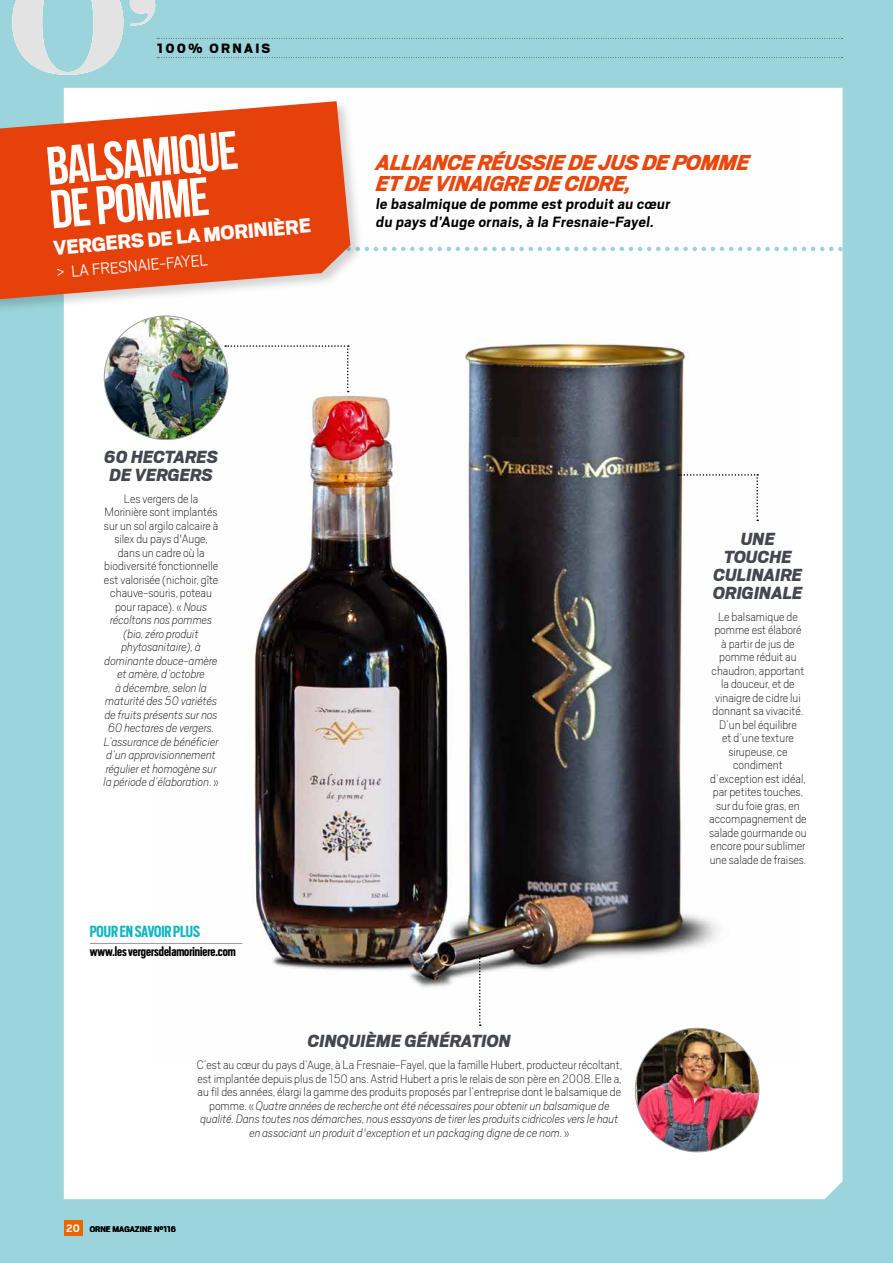
<style>
.page{position:relative;width:893px;height:1263px;background:#9bd4db}
.page>*{position:absolute;margin:0;border:0;box-sizing:border-box;transform-origin:0 0}
.t1{font:700 54px/43.5px "Bebas Neue";color:#fff}
.t2{font:italic 900 24px/21px "Scout";color:#e8470e}
.t3{font:900 22.5px "Scout";color:#fff}
.t4{font:italic 900 19.5px/18px "Scout";color:#45474f}
.t5{font:300 18px "Scout";color:#fff}
.t6{font:700 18px "Scout Cond";color:#12b5c1}
.t7{font:700 16.5px/18px "Scout";color:#000}
.t8{font:700 15px "Scout Cond";color:#000}
.t9{font:900 15px "Scout";letter-spacing:.15em;color:#000}
.t10{font:100 13.5px/13.5px "Scout";color:#000;text-align:center}
.t11{font:italic 100 13.5px/13.5px "Scout";color:#000;text-align:center}
.t12{font:700 12px "Scout";color:#fff}
.t13{font:700 9px "Scout";color:#000}
.s1{font-style:normal}
.s2{font-style:italic}
</style>
<div class="page">
<div style="left:64px;top:88px;width:778px;height:1111px;background:#fff"></div>
<img style="left:153px;top:97px;width:645px;height:963px">
<svg style="left:364px;top:247px;width:479px;height:4px"></svg>
<div style="left:0;top:100px;width:364px;height:217px;background:#000;opacity:.17"></div>
<svg style="left:0;top:101px;width:350px;height:198px;background:#e65c2e"></svg>
<svg style="left:157px;top:38px;width:686px;height:1px"></svg>
<svg style="left:157px;top:57px;width:686px;height:1px"></svg>
<img style="left:635px;top:1028px;width:124px;height:124px;border-radius:62px">
<img style="left:104px;top:316px;width:124px;height:124px;border-radius:62px">
<svg style="left:678px;top:474px;width:80px;height:47px;background:#f0f0ef"></svg>
<div style="left:225px;top:345px;width:124px;height:47px;background:#fefefe"></div>
<svg style="left:479px;top:955px;width:2px;height:71px"></svg>
<hr style="left:90px;top:943px;width:152px;height:1px;background:#9c9c9d">
<div style="left:64px;top:1220px;width:18px;height:16px;background:#ec6500"></div>
<svg style="left:130px;top:0;width:25px;height:25px"></svg>
<svg style="left:12px;top:0;width:111px;height:75px"></svg>
<p class="t9" style="left:157px;top:38px;width:115px">100% ORNAIS</p>
<h1 class="t1" style="left:45px;top:144px;width:194px;rotate:-5deg">BALSAMIQUE<br>DE POMME</h1>
<h3 class="t3" style="left:52px;top:233px;width:260px;rotate:-5deg">VERGERS DE LA MORINIÈRE</h3>
<h3 class="t5" style="left:55px;top:261px;width:154px;rotate:-5deg">&gt; LA FRESNAIE-FAYEL</h3>
<h2 class="t2" style="left:376px;top:151px;width:379px">A LLIA NCE RÉUSSIE DE JUS DE POMME<br>ET DE VINA IGRE DE CIDRE,</h2>
<p class="t7" style="left:376px;top:194px;width:299px">le basalmique de pomme est produit au cœur du pays d’Auge ornais,à la Fresnaie-Fayel.</p>
<h3 class="t4" style="left:104px;top:447px;width:115px">60 HECTARES<br>DE VERGERS</h3>
<p class="t11" style="left:104px;top:491px;width:116px"><span class="s1">Les vergers de la<br>Morinière sont implantés sur un sol argilo calcaire à silex du pays d'Auge, dans un cadre où la biodiversité fonctionnelle est valorisée (nichoir, gîte chauve-souris, poteau pour rapace). «</span> Nous récoltons nos pommes (bio, zéro produit phytosanitaire), à dominante douce-amère et amère, d’octobre<br>à décembre, selon la maturité des 50 variétés de fruits présents sur nos<br>60 hectares de vergers.<br>L’assurance de bénéficier d’un approvisionnement régulier et homogène sur la période d’élaboration<span class="s1">. »</span></p>
<h3 class="t6" style="left:90px;top:920px;width:112px">POUR EN SAVOIR PLUS</h3>
<p class="t8" style="left:90px;top:942px;width:148px">www.les vergersdelamoriniere.com</p>
<h3 class="t4" style="left:713px;top:529px;width:91px;text-align:center">UNE<br>TOUCHE<br>CULINAIRE<br>ORIGINALE</h3>
<p class="t10" style="left:709px;top:609px;width:99px">Le balsamique de pomme est élaboré<br>à partir de jus de pomme réduit au chaudron, apportant la douceur, et de vinaigre de cidre lui donnant sa vivacité.<br>D’un bel équilibre<br>et d’une texture sirupeuse, ce condiment d’exception est idéal, par petites touches, sur du foie gras, en accompagnement de salade gourmande ou encore pour sublimer une salade de fraises.</p>
<h3 class="t4" style="left:308px;top:1031px;width:204px">CINQUIÈME GÉNÉRATION</h3>
<p class="t10" style="left:197px;top:1057px;width:427px">C’est au cœur du pays d’Auge, à La Fresnaie-Fayel, que la famille Hubert, producteur récoltant, est implantée depuis plus de 150 ans. Astrid Hubert a pris le relais de son père en 2008. Elle a, au fil des années, élargi la gamme des produits proposés par l’entreprise dont le balsamique de pomme. « <span class="s2">Quatre années de recherche ont été nécessaires pour obtenir un balsamique de qualité. Dans toutes nos démarches, nous essayons de tirer les produits cidricoles vers le haut en associant un produit d'exception et un packaging digne de ce nom.</span> »</p>
<p class="t12" style="left:66px;top:1220px;width:15px">20</p>
<p class="t13" style="left:90px;top:1223px;width:88px">ORNE MAGAZINE N°116</p>
</div>
